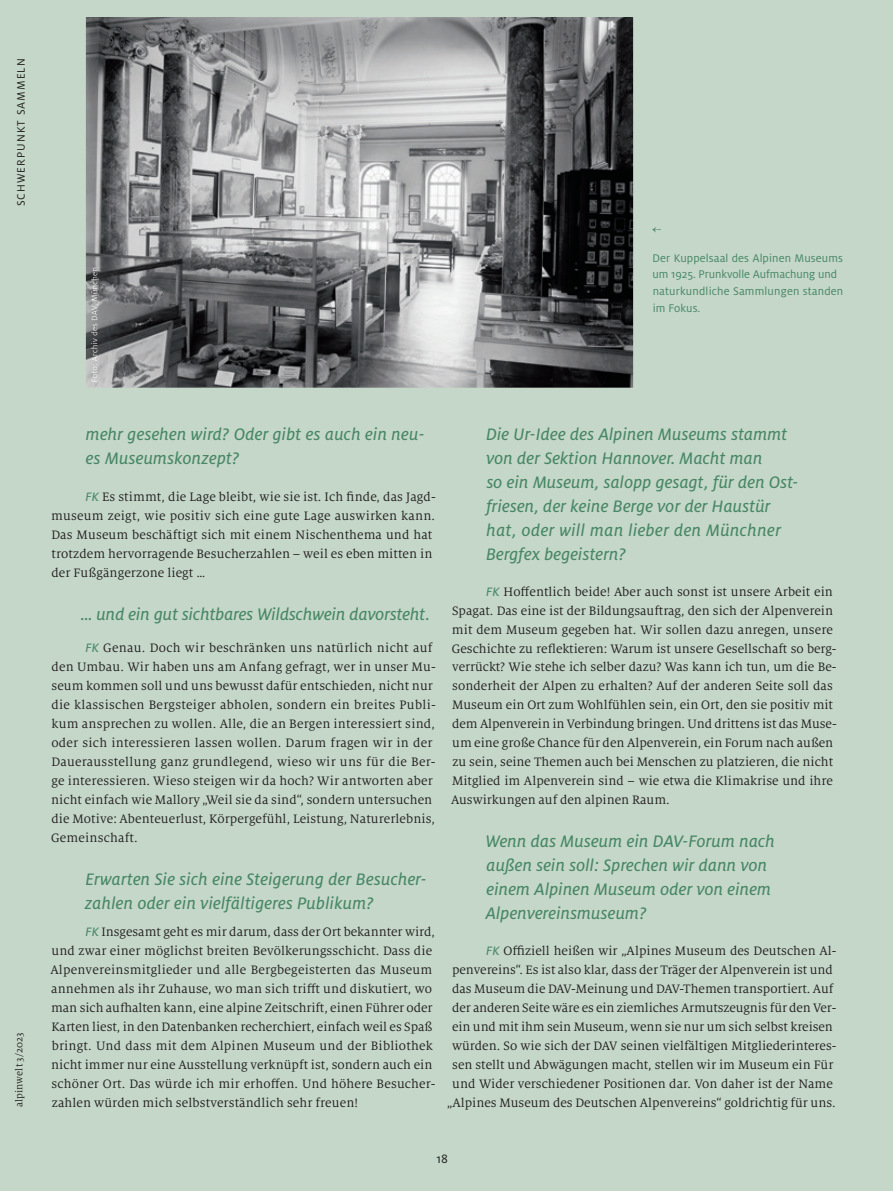
<style>
.page{position:relative;width:893px;height:1191px;background:#c4d7c8}
.page>*{position:absolute;margin:0;border:0;box-sizing:border-box;transform-origin:0 0}
.t1{font:18.45px/24px "Milo Pro Text Ita";letter-spacing:.005em;color:#478665}
.t2{font:13.5px/18.9px "Milo Serif OT";letter-spacing:.005em;color:#231f20}
.t3{font:13.5px "Milo Pro";color:#231f20}
.t4{font:12.3px/16.8px "Milo Pro";letter-spacing:.015em;color:#478665}
.t5{font:12px "Milo Pro";letter-spacing:.09em;color:#231f20}
.t6{font:10.5px "Milo Serif OT";color:#231f20}
.s1{font-family:"Milo Pro Text Ita";color:#478665}
</style>
<div class="page">
<img style="left:86px;top:17px;width:547px;height:371px">
<svg style="left:652px;top:227px;width:9px;height:5px"></svg>
<img style="left:91px;top:268px;width:7px;height:113px">
<p class="t5" style="left:14px;top:206px;width:150px;rotate:-90deg">SCHWERPUNKT SAMMELN</p>
<p class="t4" style="left:652px;top:249px;width:192px">Der Kuppelsaal des Alpinen Museums um 1925. Prunkvolle Aufmachung und naturkundliche Sammlungen standen im Fokus.</p>
<p class="t6" style="left:14px;top:1107px;width:77px;rotate:-90deg">alpinwelt 3/2023</p>
<h1 class="t1" style="left:86px;top:422px;width:340px">mehr gesehen wird? Oder gibt es auch ein neu&shy;es Museumskonzept?</h1>
<p class="t2" style="left:51px;top:488px;width:386px;text-indent:34px"><span class="s1">FK</span> Es stimmt, die Lage bleibt, wie sie ist. Ich finde, das Jagd&shy;museum zeigt, wie positiv sich eine gute Lage auswirken kann.<br>Das Museum beschäftigt sich mit einem Nischenthema und hat trotzdem hervorragende Besucherzahlen – weil es eben mitten in der Fußgängerzone liegt …</p>
<h1 class="t1" style="left:81px;top:602px;width:351px">… und ein gut sichtbares Wildschwein davorsteht.</h1>
<p class="t2" style="left:51px;top:639px;width:386px;text-indent:34px"><span class="s1">FK</span> Genau. Doch wir beschränken uns natürlich nicht auf den Umbau. Wir haben uns am Anfang gefragt, wer in unser Mu&shy;seum kommen soll und uns bewusst dafür entschieden, nicht nur die klassischen Bergsteiger abholen, sondern ein breites Publi&shy;kum ansprechen zu wollen. Alle, die an Bergen interessiert sind, oder sich interessieren lassen wollen. Darum fragen wir in der Dauerausstellung ganz grundlegend, wieso wir uns für die Ber&shy;ge interessieren. Wieso steigen wir da hoch? Wir antworten aber nicht einfach wie Mallory „Weil sie da sind“, sondern untersuchen die Motive: Abenteuerlust, Körpergefühl, Leistung, Naturerlebnis, Gemeinschaft.</p>
<h1 class="t1" style="left:85px;top:867px;width:343px">Erwarten Sie sich eine Steigerung der Besucher&shy;zahlen oder ein vielfältigeres Publikum?</h1>
<p class="t2" style="left:50px;top:923px;width:387px;text-indent:35px"><span class="s1">FK</span> Insgesamt geht es mir darum, dass der Ort bekannter wird, und zwar einer möglichst breiten Bevölkerungsschicht. Dass die Alpenvereinsmitglieder und alle Bergbegeisterten das Museum annehmen als ihr Zuhause, wo man sich trifft und diskutiert, wo man sich aufhalten kann, eine alpine Zeitschrift, einen Führer oder Karten liest, in den Datenbanken recherchiert, einfach weil es Spaß bringt. Und dass mit dem Alpinen Museum und der Bibliothek nicht immer nur eine Ausstellung verknüpft ist, sondern auch ein schöner Ort. Das würde ich mir erhoffen. Und höhere Besucher&shy;zahlen würden mich selbstverständlich sehr freuen!</p>
<h1 class="t1" style="left:486px;top:422px;width:314px">Die Ur-Idee des Alpinen Museums stammt von der Sektion Hannover. Macht man<br>so ein Museum, salopp gesagt, für den Ost&shy;friesen, der keine Berge vor der Haustür hat, oder will man lieber den Münchner Bergfex begeistern?</h1>
<p class="t2" style="left:451px;top:582px;width:387px;text-indent:35px"><span class="s1">FK</span> Hoffentlich beide! Aber auch sonst ist unsere Arbeit ein Spagat. Das eine ist der Bildungsauftrag, den sich der Alpenverein mit dem Museum gegeben hat. Wir sollen dazu anregen, unsere Geschichte zu reflektieren: Warum ist unsere Gesellschaft so berg&shy;verrückt? Wie stehe ich selber dazu? Was kann ich tun, um die Be&shy;sonderheit der Alpen zu erhalten? Auf der anderen Seite soll das Museum ein Ort zum Wohlfühlen sein, ein Ort, den sie positiv mit dem Alpenverein in Verbindung bringen. Und drittens ist das Muse&shy;um eine große Chance für den Alpenverein, ein Forum nach außen zu sein, seine Themen auch bei Menschen zu platzieren, die nicht Mitglied im Alpenverein sind – wie etwa die Klimakrise und ihre Auswirkungen auf den alpinen Raum.</p>
<h1 class="t1" style="left:486px;top:829px;width:291px">Wenn das Museum ein DAV-Forum nach außen sein soll: Sprechen wir dann von einem Alpinen Museum oder von einem<br>Alpenvereinsmuseum?</h1>
<p class="t2" style="left:447px;top:941px;width:391px;text-align:right"><span class="s1">FK</span> Offiziell heißen wir „Alpines Museum des Deutschen Al&shy;penvereins“. Es ist also klar, dass der Träger der Alpenverein ist und das Museum die DAV-Meinung und DAV-Themen transportiert. Auf der anderen Seite wäre es ein ziemliches Armutszeugnis für den Ver&shy;ein und mit ihm sein Museum, wenn sie nur um sich selbst kreisen würden. So wie sich der DAV seinen vielfältigen Mitgliederinteres&shy;sen stellt und Abwägungen macht, stellen wir im Museum ein Für und Wider verschiedener Positionen dar. Von daher ist der Name „Alpines Museum des Deutschen Alpenvereins“ goldrichtig für uns.</p>
<p class="t3" style="left:436px;top:1151px;width:13px">18</p>
</div>
